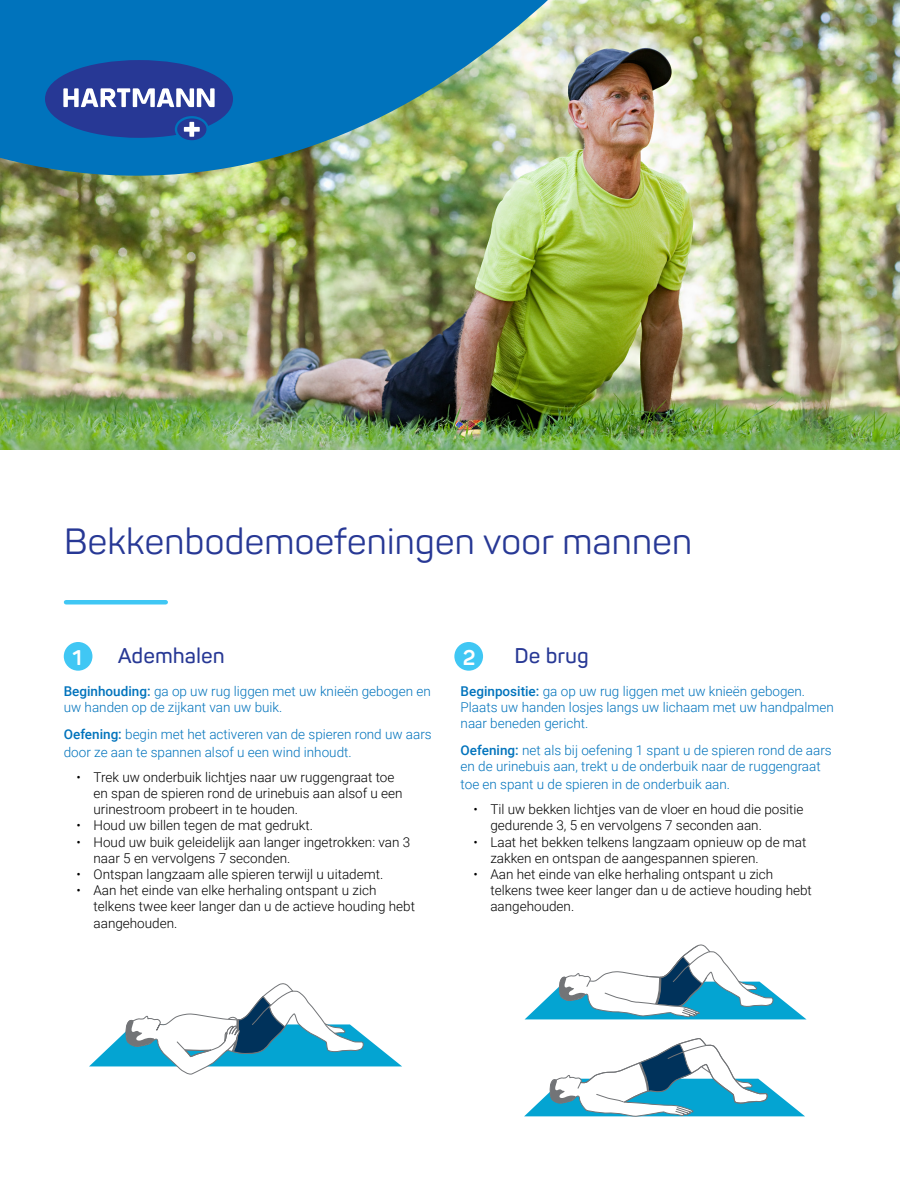
<style>
.page{position:relative;width:900px;height:1200px;background:#fff}
.page>*{position:absolute;margin:0;border:0;box-sizing:border-box;transform-origin:0 0}
.t1{font:36px "Panton";letter-spacing:-.01em;color:#273895}
.t2{font:600 21px "Panton";color:#273895}
.t3{font:700 21px "Panton";color:#fff}
.t4{font:300 13.5px/16.2px "Roboto";color:#000}
.t5{font:300 13.5px/16.2px "Roboto";color:#0073bc}
.s1{font-weight:500}
</style>
<div class="page">
<hr style="left:66px;top:600px;width:100px;height:4px;background:#40c7f4">
<svg style="left:89px;top:983px;width:313px;height:92px"></svg>
<svg style="left:525px;top:944px;width:281px;height:75px"></svg>
<svg style="left:524px;top:1038px;width:281px;height:79px"></svg>
<div style="left:64px;top:642px;width:28px;height:29px;background:#40c7f4;border-radius:50%"></div>
<div style="left:454px;top:642px;width:29px;height:29px;background:#40c7f4;border-radius:50%"></div>
<img style="left:0;top:0;width:900px;height:450px">
<img style="left:0;top:0;width:619px;height:176px">
<div style="left:177px;top:118px;width:29px;height:22px;background:#273895;border-radius:50%"></div>
<svg style="left:45px;top:60px;width:188px;height:78px;background:#375aa9"></svg>
<p class="t1" style="left:64px;top:519px;width:630px">Bekkenbodemoefeningen voor mannen</p>
<p class="t2" style="left:118px;top:643px;width:109px">Ademhalen</p>
<p class="t5" style="left:64px;top:682px;width:369px"><span class="s1">Beginhouding:</span> ga op uw rug liggen met uw knieën gebogen en uw handen op de zijkant van uw buik.</p>
<p class="t5" style="left:64px;top:724px;width:370px;line-height:18px"><span class="s1">Oefening:</span> begin met het activeren van de spieren rond uw aars door ze aan te spannen alsof u een wind inhoudt.</p>
<p class="t4" style="left:94px;top:768px;width:311px;text-indent:-17px">• Trek uw onderbuik lichtjes naar uw ruggengraat toe en span de spieren rond de urinebuis aan alsof u een urinestroom probeert in te houden.</p>
<p class="t4" style="left:77px;top:817px;width:238px">• Houd uw billen tegen de mat gedrukt.</p>
<p class="t4" style="left:94px;top:833px;width:318px;text-indent:-17px">• Houd uw buik geleidelijk aan langer ingetrokken: van 3 naar 5 en vervolgens 7 seconden.</p>
<p class="t4" style="left:77px;top:866px;width:308px">• Ontspan langzaam alle spieren terwijl u uitademt.</p>
<p class="t4" style="left:94px;top:882px;width:323px;text-indent:-17px">• Aan het einde van elke herhaling ontspant u zich telkens twee keer langer dan u de actieve houding hebt aangehouden.</p>
<p class="t2" style="left:515px;top:643px;width:76px">De brug</p>
<p class="t5" style="left:461px;top:682px;width:375px"><span class="s1">Beginpositie:</span> ga op uw rug liggen met uw knieën gebogen.<br>Plaats uw handen losjes langs uw lichaam met uw handpalmen naar beneden gericht.</p>
<p class="t5" style="left:461px;top:741px;width:373px"><span class="s1">Oefening:</span> net als bij oefening 1 spant u de spieren rond de aars en de urinebuis aan, trekt u de onderbuik naar de ruggengraat</p>
<p class="t5" style="left:461px;top:776px;width:271px">toe en spant u de spieren in de onderbuik aan.</p>
<p class="t4" style="left:490px;top:801px;width:315px;text-indent:-17px">• Til uw bekken lichtjes van de vloer en houd die positie gedurende 3, 5 en vervolgens 7 seconden aan.</p>
<p class="t4" style="left:490px;top:833px;width:318px;text-indent:-17px">• Laat het bekken telkens langzaam opnieuw op de mat zakken en ontspan de aangespannen spieren.</p>
<p class="t4" style="left:490px;top:866px;width:323px;text-indent:-17px">• Aan het einde van elke herhaling ontspant u zich telkens twee keer langer dan u de actieve houding hebt aangehouden.</p>
<p class="t3" style="left:72px;top:644px;width:11px">1</p>
<p class="t3" style="left:463px;top:644px;width:14px">2</p>
</div>
